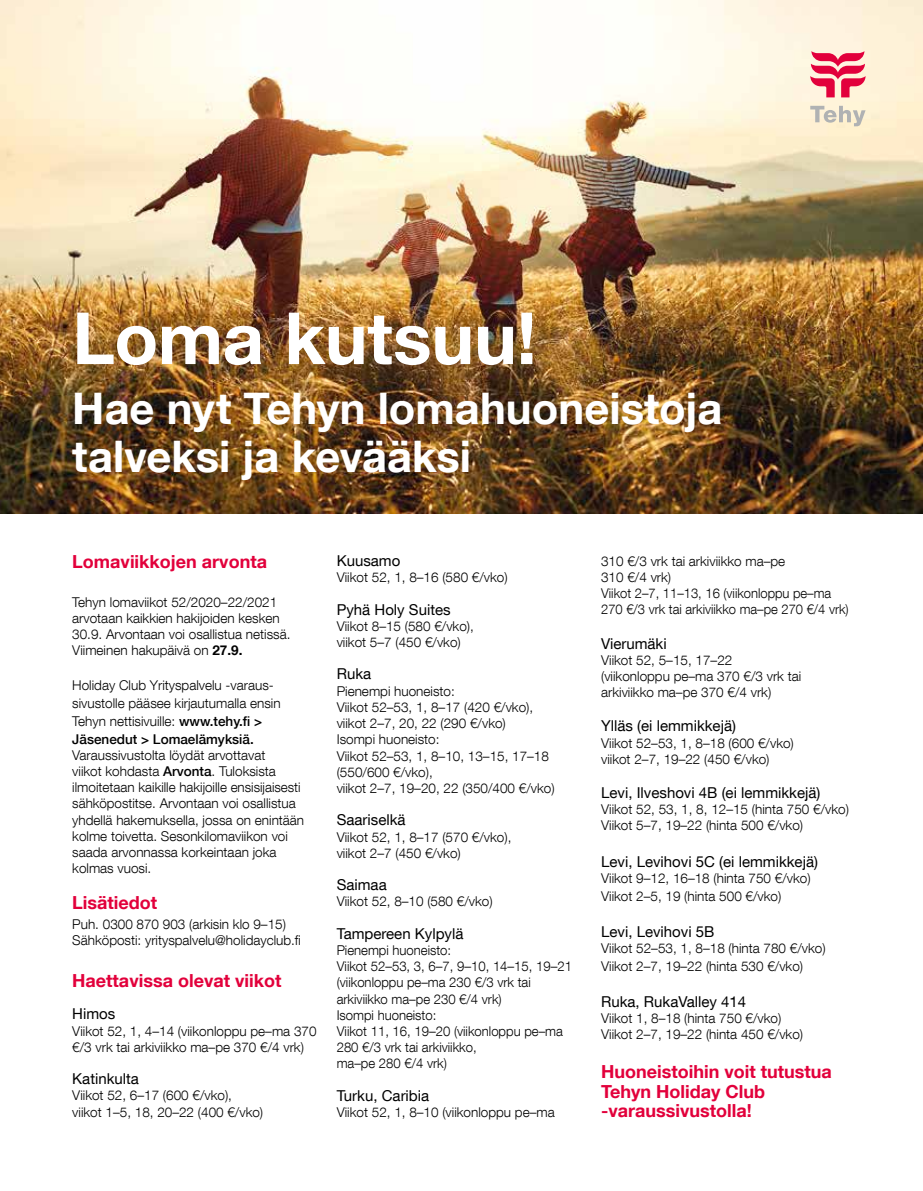
<style>
.page{position:relative;width:923px;height:1191px;background:#fff}
.page>*{position:absolute;margin:0;border:0;box-sizing:border-box;transform-origin:0 0}
.t1{font:700 72px "Helvetica Neue LT Com";letter-spacing:-.005em;color:#fff}
.t2{font:700 43.5px/48px "Helvetica Neue LT Com";color:#fff}
.t3{font:700 18px/19.5px "Helvetica Neue LT Com";color:#e2003b}
.t4{font:15px "Helvetica Neue LT Com";color:#000}
.t5{font:300 13.5px/16.2px "Helvetica Neue LT Com";color:#000}
.s1{font-weight:700}
.s2{font-weight:500}
</style>
<div class="page">
<img style="left:0;top:0;width:923px;height:513px">
<svg style="left:810px;top:51px;width:55px;height:46px"></svg>
<svg style="left:810px;top:106px;width:55px;height:20px"></svg>
<h1 class="t1" style="left:72px;top:293px;width:466px">Loma kutsuu!</h1>
<h2 class="t2" style="left:72px;top:383px;width:651px">Hae nyt Tehyn lomahuoneistoja talveksi ja kevääksi</h2>
<h3 class="t3" style="left:72px;top:551px;width:196px">Lomaviikkojen arvonta</h3>
<p class="t5" style="left:72px;top:593px;width:220px">Tehyn lomaviikot 52/2020–22/2021 arvotaan kaikkien hakijoiden kesken 30.9. Arvontaan voi osallistua netissä.<br>Viimeinen hakupäivä on <span class="s1">27.9.</span></p>
<p class="t5" style="left:72px;top:675px;width:210px;line-height:18px">Holiday Club Yrityspalvelu -varaus&shy;sivustolle pääsee kirjautumalla ensin Tehyn nettisivuille: <span class="s2">www.tehy.fi &gt; Jäsenedut &gt; Lomaelämyksiä.</span></p>
<p class="t5" style="left:72px;top:746px;width:233px">Varaussivustolta löydät arvottavat<br>viikot kohdasta <span class="s2">Arvonta</span>. Tuloksista ilmoitetaan kaikille hakijoille ensisijaisesti sähköpostitse. Arvontaan voi osallistua yhdellä hakemuksella, jossa on enintään kolme toivetta. Sesonkilomaviikon voi saada arvonnassa korkeintaan joka kolmas vuosi.</p>
<h3 class="t3" style="left:72px;top:892px;width:86px">Lisätiedot</h3>
<p class="t5" style="left:72px;top:915px;width:230px">Puh. 0300 870 903 (arkisin klo 9–15)<br>Sähköposti: yrityspalvelu@holidayclub.fi</p>
<h3 class="t3" style="left:72px;top:970px;width:210px">Haettavissa olevat viikot</h3>
<p class="t4" style="left:72px;top:1004px;width:45px">Himos</p>
<p class="t5" style="left:72px;top:1022px;width:246px">Viikot 52, 1, 4–14 (viikonloppu pe–ma 370 €/3 vrk tai arkiviikko ma–pe 370 €/4 vrk)</p>
<p class="t4" style="left:72px;top:1069px;width:68px">Katinkulta</p>
<p class="t5" style="left:72px;top:1087px;width:192px">Viikot 52, 6–17 (600 €/vko), viikot 1–5, 18, 20–22 (400 €/vko)</p>
<p class="t4" style="left:337px;top:551px;width:65px">Kuusamo</p>
<p class="t5" style="left:337px;top:569px;width:172px">Viikot 52, 1, 8–16 (580 €/vko)</p>
<p class="t4" style="left:337px;top:600px;width:115px">Pyhä Holy Suites</p>
<p class="t5" style="left:337px;top:617px;width:139px">Viikot 8–15 (580 €/vko), viikot 5–7 (450 €/vko)</p>
<p class="t4" style="left:337px;top:665px;width:36px">Ruka</p>
<p class="t5" style="left:337px;top:682px;width:219px">Pienempi huoneisto:<br>Viikot 52–53, 1, 8–17 (420 €/vko), viikot 2–7, 20, 22 (290 €/vko)<br>Isompi huoneisto:<br>Viikot 52–53, 1, 8–10, 13–15, 17–18 (550/600 €/vko),<br>viikot 2–7, 19–20, 22 (350/400 €/vko)</p>
<p class="t4" style="left:337px;top:810px;width:70px">Saariselkä</p>
<p class="t5" style="left:337px;top:828px;width:176px">Viikot 52, 1, 8–17 (570 €/vko), viikot 2–7 (450 €/vko)</p>
<p class="t4" style="left:337px;top:875px;width:52px">Saimaa</p>
<p class="t5" style="left:337px;top:893px;width:157px">Viikot 52, 8–10 (580 €/vko)</p>
<p class="t4" style="left:337px;top:924px;width:128px">Tampereen Kylpylä</p>
<p class="t5" style="left:337px;top:941px;width:237px">Pienempi huoneisto:<br>Viikot 52–53, 3, 6–7, 9–10, 14–15, 19–21 (viikonloppu pe–ma 230 €/3 vrk tai arkiviikko ma–pe 230 €/4 vrk)<br>Isompi huoneisto:<br>Viikot 11, 16, 19–20 (viikonloppu pe–ma<br>280 €/3 vrk tai arkiviikko,<br>ma–pe 280 €/4 vrk)</p>
<p class="t4" style="left:337px;top:1086px;width:94px">Turku, Caribia</p>
<p class="t5" style="left:337px;top:1103px;width:219px">Viikot 52, 1, 8–10 (viikonloppu pe–ma</p>
<p class="t5" style="left:601px;top:552px;width:249px">310 €/3 vrk tai arkiviikko ma–pe<br>310 €/4 vrk)<br>Viikot 2–7, 11–13, 16 (viikonloppu pe–ma<br>270 €/3 vrk tai arkiviikko ma–pe 270 €/4 vrk)</p>
<p class="t4" style="left:601px;top:634px;width:67px">Vierumäki</p>
<p class="t5" style="left:601px;top:651px;width:202px">Viikot 52, 5–15, 17–22 (viikonloppu pe–ma 370 €/3 vrk tai arkiviikko ma–pe 370 €/4 vrk)</p>
<p class="t4" style="left:601px;top:717px;width:136px">Ylläs (ei lemmikkejä)</p>
<p class="t5" style="left:601px;top:734px;width:194px">Viikot 52–53, 1, 8–18 (600 €/vko) viikot 2–7, 19–22 (450 €/vko)</p>
<p class="t4" style="left:601px;top:783px;width:221px">Levi, Ilveshovi 4B (ei lemmikkejä)</p>
<p class="t5" style="left:601px;top:801px;width:249px">Viikot 52, 53, 1, 8, 12–15 (hinta 750 €/vko)<br>Viikot 5–7, 19–22 (hinta 500 €/vko)</p>
<p class="t4" style="left:601px;top:852px;width:218px">Levi, Levihovi 5C (ei lemmikkejä)</p>
<p class="t5" style="left:601px;top:868px;width:211px;line-height:18px">Viikot 9–12, 16–18 (hinta 750 €/vko)<br>Viikot 2–5, 19 (hinta 500 €/vko)</p>
<p class="t4" style="left:601px;top:922px;width:115px">Levi, Levihovi 5B</p>
<p class="t5" style="left:601px;top:939px;width:226px;line-height:18px">Viikot 52–53, 1, 8–18 (hinta 780 €/vko)<br>Viikot 2–7, 19–22 (hinta 530 €/vko)</p>
<p class="t4" style="left:601px;top:992px;width:147px">Ruka, RukaValley 414</p>
<p class="t5" style="left:601px;top:1010px;width:203px">Viikot 1, 8–18 (hinta 750 €/vko)<br>Viikot 2–7, 19–22 (hinta 450 €/vko)</p>
<h3 class="t3" style="left:601px;top:1061px;width:232px">Huoneistoihin voit tutustua<br>Tehyn Holiday Club -varaussivustolla!</h3>
</div>
